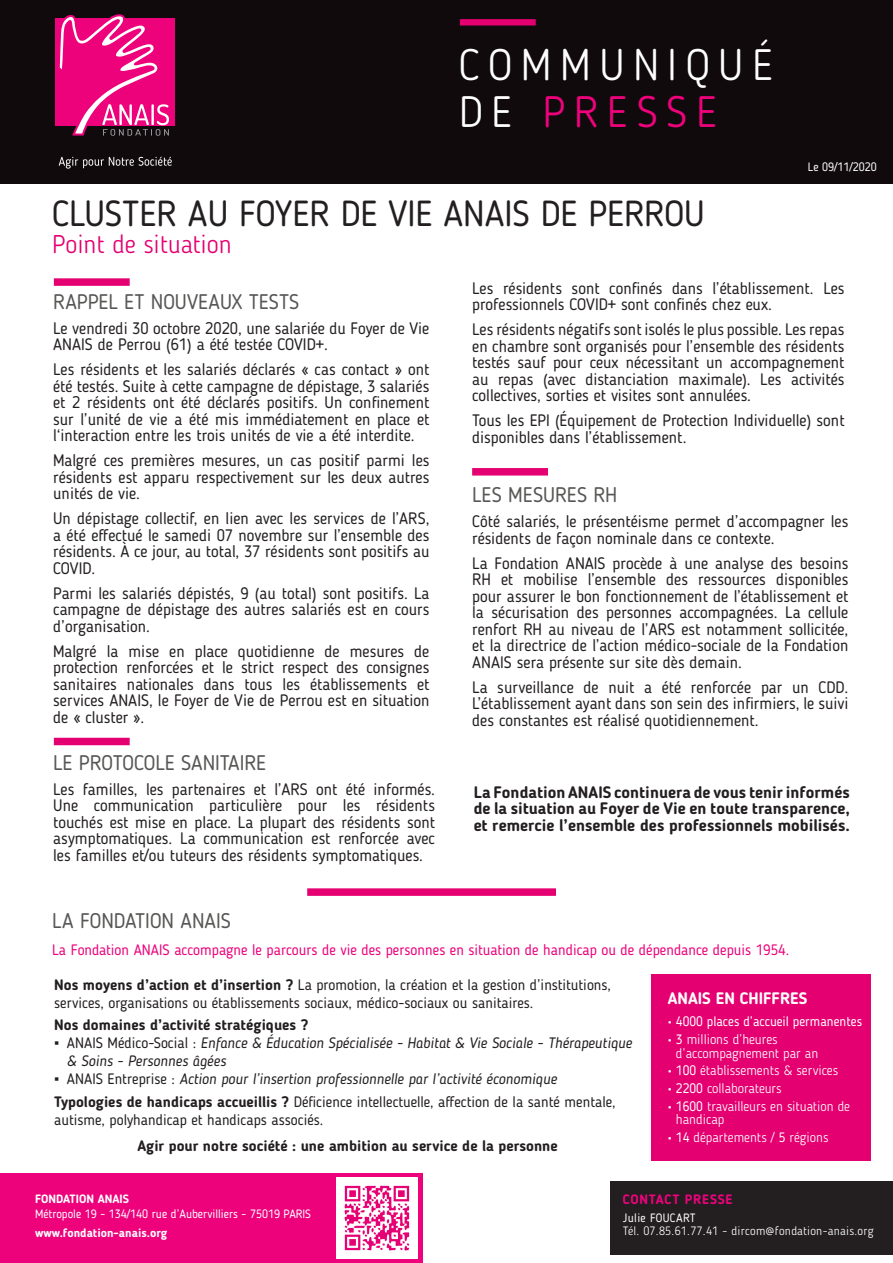
<style>
.page{position:relative;width:893px;height:1263px;background:#fff}
.page>*{position:absolute;margin:0;border:0;box-sizing:border-box;transform-origin:0 0}
.t1{font:300 43.65px/46.5px "Blogger Sans";letter-spacing:.2em;color:#fff}
.t2{font:36px "Blogger Sans";letter-spacing:-.005em;color:#231f20}
.t3{font:300 25.5px "Blogger Sans";color:#e50071}
.t4{font:21px "Blogger Sans";color:#575756}
.t5{font:16.5px/16.5px "Blogger Sans";color:#231f20;text-align:justify}
.t6{font:700 16.5px/16.5px "Blogger Sans";color:#231f20;text-align:justify}
.txt_courant{font:700 16.5px "Blogger Sans";color:#fff}
.t7{font:15px/18px "Blogger Sans";color:#231f20}
.t8{font:italic 15px/18px "Blogger Sans";color:#231f20}
.Chapo{font:15px "Blogger Sans";color:#ed027c}
.t9{font:700 15px "Blogger Sans";color:#231f20}
.txt_courant-2{font:300 13.5px/13.5px "Blogger Sans";color:#fff}
.txt_courant-3{font:13.5px "Blogger Sans";color:#fff}
.t10{font:700 13.5px "Blogger Sans";letter-spacing:.05em;color:#ed027c}
.txt_courant-4{font:12px "Blogger Sans";color:#fff}
.t11{font:300 12px "Blogger Sans";letter-spacing:.025em;color:#fff}
.t12{font:700 12px "Blogger Sans";color:#fff}
.txt_courant-5{font:12px "Blogger Sans";letter-spacing:.025em;color:#fff}
.s1{color:#ed027c}
.s2{font-weight:700}
.s3{font-family:"Arial";font-style:normal}
.s4{font-style:normal}
.s5{font-weight:400}
</style>
<div class="page">
<div style="left:651px;top:975px;width:220px;height:186px;background:#e50071"></div>
<div style="left:0;top:1173px;width:422px;height:90px;background:#ed027c"></div>
<div style="left:610px;top:1181px;width:283px;height:74px;background:#231f20"></div>
<img style="left:337px;top:1178px;width:81px;height:81px">
<div style="left:0;top:0;width:893px;height:184px;background:#110a0c"></div>
<div style="left:55px;top:19px;width:120px;height:107px;background:#ed027c"></div>
<svg style="left:58px;top:14px;width:111px;height:122px"></svg>
<svg style="left:59px;top:157px;width:113px;height:12px"></svg>
<svg style="left:460px;top:19px;width:76px;height:7px"></svg>
<svg style="left:54px;top:278px;width:76px;height:8px"></svg>
<svg style="left:307px;top:888px;width:249px;height:8px;background:#e60f79"></svg>
<div style="left:472px;top:468px;width:76px;height:8px;background:#e50071;border:2px solid #e50071"></div>
<div style="left:54px;top:738px;width:76px;height:7px;background:#e50071"></div>
<p class="t1" style="left:459px;top:42px;width:315px">COMMUNIQUÉ<br>DE <span class="s1">PRESSE</span></p>
<p class="t2" style="left:52px;top:192px;width:654px">CLUSTER AU FOYER DE VIE ANAIS DE PERROU</p>
<p class="t3" style="left:52px;top:229px;width:181px">Point de situation</p>
<p class="txt_courant-4" style="left:808px;top:160px;width:71px">Le 09/11/2020</p>
<p class="t4" style="left:53px;top:289px;width:248px">RAPPEL ET NOUVEAUX TESTS</p>
<p class="t5" style="left:53px;top:319px;width:378px">Le vendredi 30 octobre 2020, une salariée du Foyer de Vie<br>ANAIS de Perrou (61) a été testée COVID+.</p>
<p class="t5" style="left:53px;top:361px;width:378px">Les résidents et les salariés déclarés « cas contact » ont été testés. Suite à cette campagne de dépistage, 3 salariés et 2 résidents ont été déclarés positifs. Un confinement sur l’unité de vie a été mis immédiatement en place et l‘interaction entre les trois unités de vie a été interdite.</p>
<p class="t5" style="left:53px;top:452px;width:378px">Malgré ces premières mesures, un cas positif parmi les résidents est apparu respectivement sur les deux autres unités de vie.</p>
<p class="t5" style="left:53px;top:510px;width:378px">Un dépistage collectif, en lien avec les services de l’ARS, a été effectué le samedi 07 novembre sur l’ensemble des résidents. À ce jour, au total, 37 résidents sont positifs au COVID.</p>
<p class="t5" style="left:53px;top:584px;width:378px">Parmi les salariés dépistés, 9 (au total) sont positifs. La campagne de dépistage des autres salariés est en cours d’organisation.</p>
<p class="t5" style="left:53px;top:642px;width:378px">Malgré la mise en place quotidienne de mesures de protection renforcées et le strict respect des consignes sanitaires nationales dans tous les établissements et services ANAIS, le Foyer de Vie de Perrou est en situation de « cluster ».</p>
<p class="t4" style="left:53px;top:750px;width:214px">LE PROTOCOLE SANITAIRE</p>
<p class="t5" style="left:53px;top:781px;width:383px">Les familles, les partenaires et l’ARS ont été informés.<br>Une communication particulière pour les résidents touchés est mise en place. La plupart des résidents sont asymptomatiques. La communication est renforcée avec les familles et/ou tuteurs des résidents symptomatiques.</p>
<p class="t5" style="left:472px;top:279px;width:374px">Les résidents sont confinés dans l’établissement. Les professionnels COVID+ sont confinés chez eux.</p>
<p class="t5" style="left:472px;top:321px;width:374px">Les résidents négatifs sont isolés le plus possible. Les repas en chambre sont organisés pour l’ensemble des résidents testés sauf pour ceux nécessitant un accompagnement au repas (avec distanciation maximale). Les activités collectives, sorties et visites sont annulées.</p>
<p class="t5" style="left:472px;top:412px;width:374px">Tous les EPI (Équipement de Protection Individuelle) sont disponibles dans l’établissement.</p>
<p class="t4" style="left:472px;top:482px;width:147px">LES MESURES RH</p>
<p class="t5" style="left:472px;top:513px;width:378px">Côté salariés, le présentéisme permet d’accompagner les résidents de façon nominale dans ce contexte.</p>
<p class="t5" style="left:472px;top:554px;width:378px">La Fondation ANAIS procède à une analyse des besoins RH et mobilise l’ensemble des ressources disponibles pour assurer le bon fonctionnement de l’établissement et la sécurisation des personnes accompagnées. La cellule renfort RH au niveau de l’ARS est notamment sollicitée, et la directrice de l’action médico-sociale de la Fondation ANAIS sera présente sur site dès demain.</p>
<p class="t5" style="left:472px;top:678px;width:378px">La surveillance de nuit a été renforcée par un CDD.<br>L’établissement ayant dans son sein des infirmiers, le suivi des constantes est réalisé quotidiennement.</p>
<p class="t6" style="left:474px;top:784px;width:378px">La Fondation ANAIS continuera de vous tenir informés de la situation au Foyer de Vie en toute transparence, et remercie l’ensemble des professionnels mobilisés.</p>
<p class="t4" style="left:52px;top:908px;width:180px">LA FONDATION ANAIS</p>
<p class="Chapo" style="left:52px;top:940px;width:739px">La Fondation ANAIS accompagne le parcours de vie des personnes en situation de handicap ou de dépendance depuis 1954.</p>
<p class="t7" style="left:54px;top:976px;width:558px"><span class="s2">Nos moyens d’action et d’insertion ?</span> La promotion, la création et la gestion d’institutions, services, organisations ou établissements sociaux, médico-sociaux ou sanitaires.</p>
<p class="t9" style="left:54px;top:1016px;width:256px">Nos domaines d’activité stratégiques ?</p>
<p class="t8" style="left:67px;top:1034px;width:567px;text-indent:-13px"><span class="s3">▪</span> <span class="s4">ANAIS Médico-Social :</span> Enfance &amp; Éducation Spécialisée - Habitat &amp; Vie Sociale - Thérapeutique &amp; Soins - Personnes âgées</p>
<p class="t8" style="left:54px;top:1070px;width:504px"><span class="s3">▪</span> <span class="s4">ANAIS Entreprise :</span> Action pour l’insertion professionnelle par l’activité économique</p>
<p class="t7" style="left:54px;top:1092px;width:563px"><span class="s2">Typologies de handicaps accueillis ?</span> Déficience intellectuelle, affection de la santé mentale, autisme, polyhandicap et handicaps associés.</p>
<p class="t9" style="left:137px;top:1137px;width:422px">Agir pour notre société : une ambition au service de la personne</p>
<p class="txt_courant" style="left:668px;top:988px;width:141px">ANAIS EN CHIFFRES</p>
<p class="txt_courant-3" style="left:668px;top:1013px;width:196px"><span class="s2">•</span> 4000 places d’accueil permanentes</p>
<p class="txt_courant-2" style="left:676px;top:1032px;width:144px;text-indent:-8px"><span class="s2">•</span> <span class="s5">3</span> millions d’heures d’accompagnement par an</p>
<p class="txt_courant-2" style="left:668px;top:1064px;width:172px"><span class="s2">•</span> <span class="s5">100</span> établissements &amp; services</p>
<p class="txt_courant-2" style="left:668px;top:1081px;width:115px"><span class="s2">•</span> <span class="s5">2200</span> collaborateurs</p>
<p class="txt_courant-2" style="left:676px;top:1099px;width:176px;text-indent:-8px"><span class="s2">•</span> <span class="s5">1600</span> travailleurs en situation de handicap</p>
<p class="txt_courant-2" style="left:668px;top:1130px;width:162px"><span class="s2">•</span> <span class="s5">14</span> départements / <span class="s5">5</span> régions</p>
<p class="t12" style="left:35px;top:1191px;width:96px">FONDATION ANAIS</p>
<p class="txt_courant-4" style="left:35px;top:1206px;width:278px">Métropole 19 - 134/140 rue d’Aubervilliers - 75019 PARIS</p>
<p class="t12" style="left:35px;top:1225px;width:134px">www.fondation-anais.org</p>
<p class="t10" style="left:623px;top:1191px;width:111px">CONTACT PRESSE</p>
<p class="txt_courant-5" style="left:623px;top:1210px;width:74px">Julie FOUCART</p>
<p class="t11" style="left:623px;top:1224px;width:252px">Tél. 07.85.61.77.41 - dircom@fondation-anais.org</p>
</div>
